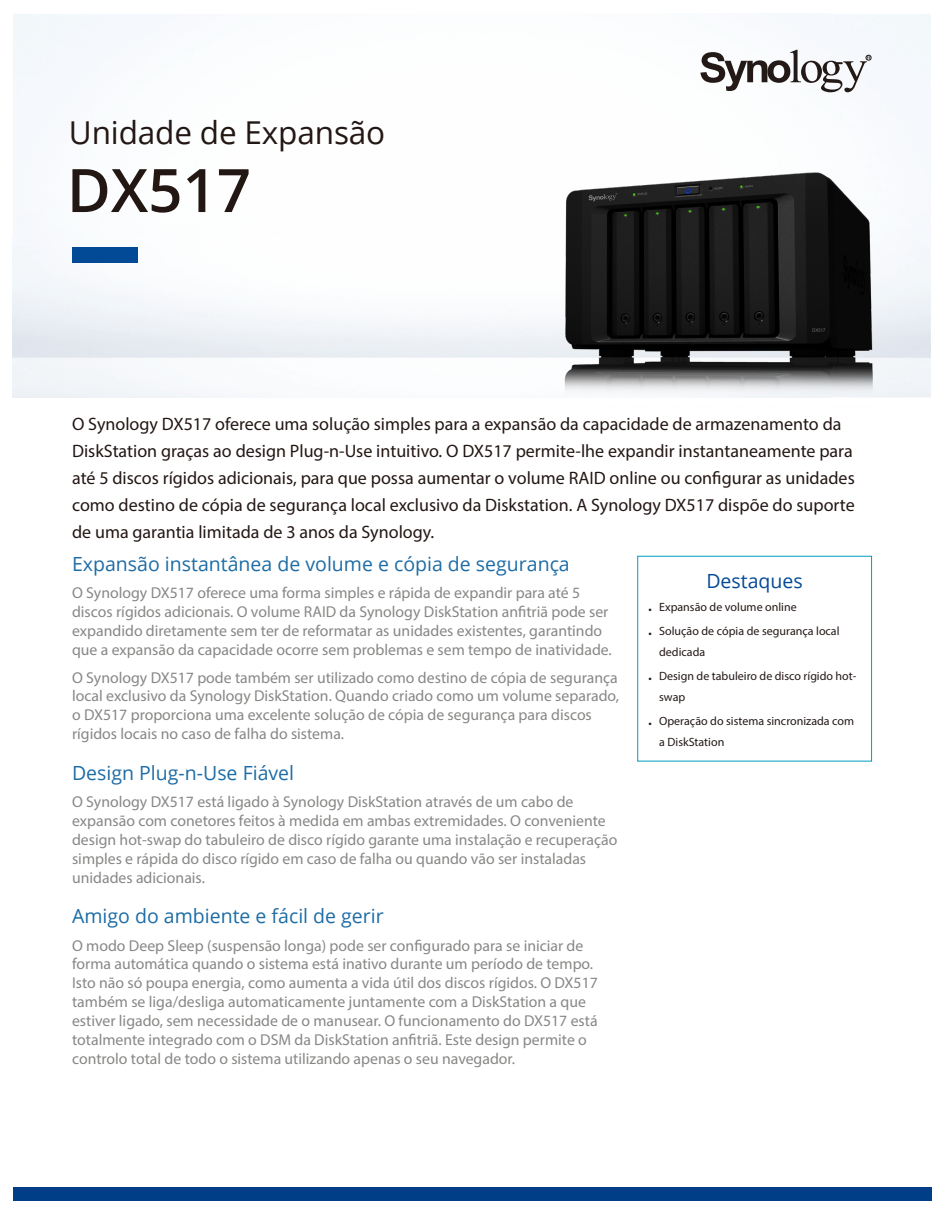
<style>
.page{position:relative;width:944px;height:1214px;background:#fff}
.page>*{position:absolute;margin:0;border:0;box-sizing:border-box;transform-origin:0 0}
.Model_Name{font:600 60px "Open Sans";color:#231714}
.Product_Type{font:31.5px "Open Sans";letter-spacing:-.005em;color:#231714}
.Chapter_Title_1{font:19.5px "Open Sans";color:#1d6ca5}
.Selling_Title{font:19.5px "Open Sans";color:#044995}
.Introduction{font:18px/27px "Myriad Pro";color:#231714}
.Body_Content{font:15.75px/18.9px "Myriad Pro";color:#878786}
.t1{font:12px/21px "Myriad Pro";color:#231916}
</style>
<div class="page">
<div style="left:13px;top:1187px;width:918px;height:14px;background:#003f88"></div>
<img style="left:563px;top:169px;width:310px;height:229px">
<svg style="left:700px;top:50px;width:171px;height:42px"></svg>
<div style="left:72px;top:247px;width:66px;height:16px;background:#024996"></div>
<p class="Product_Type" style="left:69px;top:111px;width:318px">Unidade de Expansão</p>
<p class="Model_Name" style="left:67px;top:149px;width:186px">DX517</p>
<p class="Introduction" style="left:72px;top:410px;width:784px">O Synology DX517 oferece uma solução simples para a expansão da capacidade de armazenamento da DiskStation graças ao design Plug-n-Use intuitivo. O DX517 permite-lhe expandir instantaneamente para até 5 discos rígidos adicionais, para que possa aumentar o volume RAID online ou configurar as unidades como destino de cópia de segurança local exclusivo da Diskstation. A Synology DX517 dispõe do suporte de uma garantia limitada de 3 anos da Synology.</p>
<p class="Chapter_Title_1" style="left:72px;top:550px;width:499px">Expansão instantânea de volume e cópia de segurança</p>
<p class="Body_Content" style="left:72px;top:583px;width:541px">O Synology DX517 oferece uma forma simples e rápida de expandir para até 5 discos rígidos adicionais. O volume RAID da Synology DiskStation anfitriã pode ser expandido diretamente sem ter de reformatar as unidades existentes, garantindo que a expansão da capacidade ocorre sem problemas e sem tempo de inatividade.</p>
<p class="Body_Content" style="left:72px;top:667px;width:548px">O Synology DX517 pode também ser utilizado como destino de cópia de segurança local exclusivo da Synology DiskStation. Quando criado como um volume separado, o DX517 proporciona uma excelente solução de cópia de segurança para discos rígidos locais no caso de falha do sistema.</p>
<p class="Chapter_Title_1" style="left:72px;top:759px;width:223px">Design Plug-n-Use Fiável</p>
<p class="Body_Content" style="left:72px;top:792px;width:547px">O Synology DX517 está ligado à Synology DiskStation através de um cabo de expansão com conetores feitos à medida em ambas extremidades. O conveniente design hot-swap do tabuleiro de disco rígido garante uma instalação e recuperação simples e rápida do disco rígido em caso de falha ou quando vão ser instaladas unidades adicionais.</p>
<p class="Chapter_Title_1" style="left:72px;top:902px;width:313px">Amigo do ambiente e fácil de gerir</p>
<p class="Body_Content" style="left:72px;top:935px;width:527px">O modo Deep Sleep (suspensão longa) pode ser configurado para se iniciar de forma automática quando o sistema está inativo durante um período de tempo.<br>Isto não só poupa energia, como aumenta a vida útil dos discos rígidos. O DX517 também se liga/desliga automaticamente juntamente com a DiskStation a que estiver ligado, sem necessidade de o manusear. O funcionamento do DX517 está totalmente integrado com o DSM da DiskStation anfitriã. Este design permite o controlo total de todo o sistema utilizando apenas o seu navegador.</p>
<p class="Selling_Title" style="left:706px;top:567px;width:98px">Destaques</p>
<p class="t1" style="left:648px;top:596px;width:150px">• Expansão de volume online</p>
<p class="t1" style="left:659px;top:620px;width:182px;text-indent:-11px">• Solução de cópia de segurança local dedicada</p>
<p class="t1" style="left:659px;top:665px;width:199px;text-indent:-11px">• Design de tabuleiro de disco rígido hot&shy;swap</p>
<p class="t1" style="left:659px;top:710px;width:196px;text-indent:-11px">• Operação do sistema sincronizada com a DiskStation</p>
</div>
